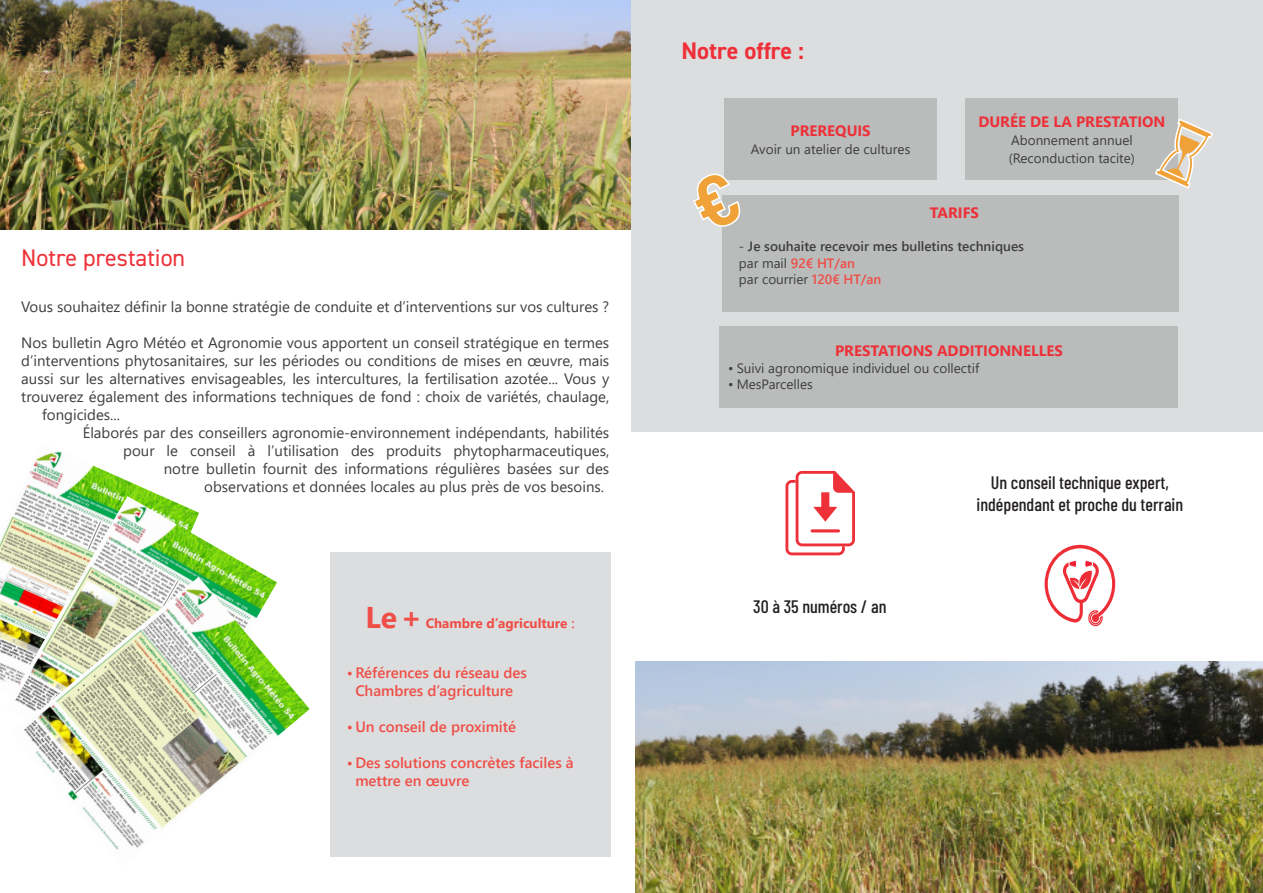
<style>
.page{position:relative;width:1263px;height:893px;background:#fff}
.page>*{position:absolute;margin:0;border:0;box-sizing:border-box;transform-origin:0 0}
.t1{font:700 30px "Segoe UI";color:#ef4e46}
.t2{font:24px "DIN2014";color:#ee3038}
.t3{font:700 24px "DIN2014";color:#ee3038}
.t4{font:500 18px/21.6px "Barlow Condensed";color:#231f20;text-align:center}
.t5{font:15px "Segoe UI";color:#3e3e3f}
.t6{font:600 15px/18px "Segoe UI";color:#ef4e46;text-align:center}
.t7{font:700 15px "Segoe UI";color:#ee3038}
.t8{font:13.5px "Segoe UI";color:#3e3e3f}
.t9{font:600 13.5px "Segoe UI";color:#3e3e3f}
.t10{font:700 13.5px "Segoe UI";color:#ef4e46}
.t11{font:600 13.5px "Segoe UI";color:#ef4e46}
.s1{font-weight:600}
.s2{font-weight:400}
.s3{font-weight:400;color:#3e3e3f}
.s4{font-weight:600;color:#ef4e46}
</style>
<div class="page">
<img style="left:0;top:0;width:631px;height:230px">
<img style="left:636px;top:661px;width:627px;height:232px">
<div style="left:631px;top:0;width:632px;height:432px;background:#dcdddf"></div>
<div style="left:722px;top:195px;width:456px;height:116px;background:#babbbb"></div>
<div style="left:965px;top:99px;width:213px;height:81px;background:#babbbb"></div>
<svg style="left:1155px;top:118px;width:58px;height:71px"></svg>
<div style="left:724px;top:99px;width:213px;height:81px;background:#babbbb"></div>
<div style="left:720px;top:327px;width:458px;height:81px;background:#babbbb"></div>
<div style="left:330px;top:553px;width:280px;height:304px;background:#dcdddf"></div>
<svg style="left:785px;top:471px;width:70px;height:84px"></svg>
<svg style="left:1045px;top:545px;width:70px;height:81px"></svg>
<img style="left:0;top:451px;width:161px;height:231px">
<img style="left:5px;top:496px;width:263px;height:186px">
<img style="left:12px;top:577px;width:298px;height:273px">
<p class="t2" style="left:21px;top:243px;width:165px">Notre prestation</p>
<p class="t5" style="left:21px;top:292px;width:589px">Vous souhaitez définir la bonne stratégie de conduite et d’interventions sur vos cultures ?</p>
<p class="t5" style="left:21px;top:328px;width:590px">Nos bulletin Agro Météo et Agronomie vous apportent un conseil stratégique en termes</p>
<p class="t5" style="left:21px;top:346px;width:589px">d’interventions phytosanitaires, sur les périodes ou conditions de mises en œuvre, mais</p>
<p class="t5" style="left:21px;top:364px;width:590px">aussi sur les alternatives envisageables, les intercultures, la fertilisation azotée... Vous y</p>
<p class="t5" style="left:21px;top:382px;width:590px">trouverez également des informations techniques de fond : choix de variétés, chaulage,</p>
<p class="t5" style="left:42px;top:400px;width:79px">fongicides...</p>
<p class="t5" style="left:83px;top:418px;width:528px">Élaborés par des conseillers agronomie-environnement indépendants, habilités</p>
<p class="t5" style="left:123px;top:436px;width:488px">pour le conseil à l’utilisation des produits phytopharmaceutiques,</p>
<p class="t5" style="left:164px;top:454px;width:447px">notre bulletin fournit des informations régulières basées sur des</p>
<p class="t5" style="left:204px;top:472px;width:401px">observations et données locales au plus près de vos besoins.</p>
<p class="t1" style="left:365px;top:589px;width:58px">Le+</p>
<p class="t10" style="left:426px;top:610px;width:150px">Chambre d’agriculture <span class="s1">:</span></p>
<p class="t6" style="left:347px;top:662px;width:182px">•Références du réseau des<br>Chambres d’agriculture</p>
<p class="t6" style="left:347px;top:716px;width:171px">• Un conseil de proximité</p>
<p class="t6" style="left:355px;top:752px;width:220px;text-align:left;text-indent:-9px">• Des solutions concrètes faciles à mettre en œuvre</p>
<p class="t3" style="left:681px;top:34px;width:124px">Notre offre :</p>
<p class="t7" style="left:790px;top:116px;width:82px">PREREQUIS</p>
<p class="t8" style="left:751px;top:136px;width:161px">Avoir un atelier de cultures</p>
<p class="t7" style="left:978px;top:107px;width:189px">DURÉE DE LA PRESTATION</p>
<p class="t8" style="left:1011px;top:127px;width:123px">Abonnement annuel</p>
<p class="t8" style="left:1009px;top:145px;width:128px">(Reconduction tacite)</p>
<p class="t7" style="left:930px;top:199px;width:50px">TARIFS</p>
<p class="t9" style="left:739px;top:234px;width:287px"><span class="s2">-</span> Je souhaite recevoir mes bulletins techniques</p>
<p class="t11" style="left:739px;top:250px;width:118px"><span class="s3">par mail</span> 92€ HT/an</p>
<p class="t8" style="left:739px;top:267px;width:144px">par courrier <span class="s4">120€ HT/an</span></p>
<p class="t7" style="left:835px;top:337px;width:229px">PRESTATIONS ADDITIONNELLES</p>
<p class="t8" style="left:728px;top:355px;width:253px">• Suivi agronomique individuel ou collectif</p>
<p class="t8" style="left:728px;top:372px;width:86px">• MesParcelles</p>
<p class="t4" style="left:753px;top:595px;width:135px">30 à 35 numéros / an</p>
<p class="t4" style="left:977px;top:470px;width:208px">Un conseil technique expert, indépendant et proche du terrain</p>
</div>
